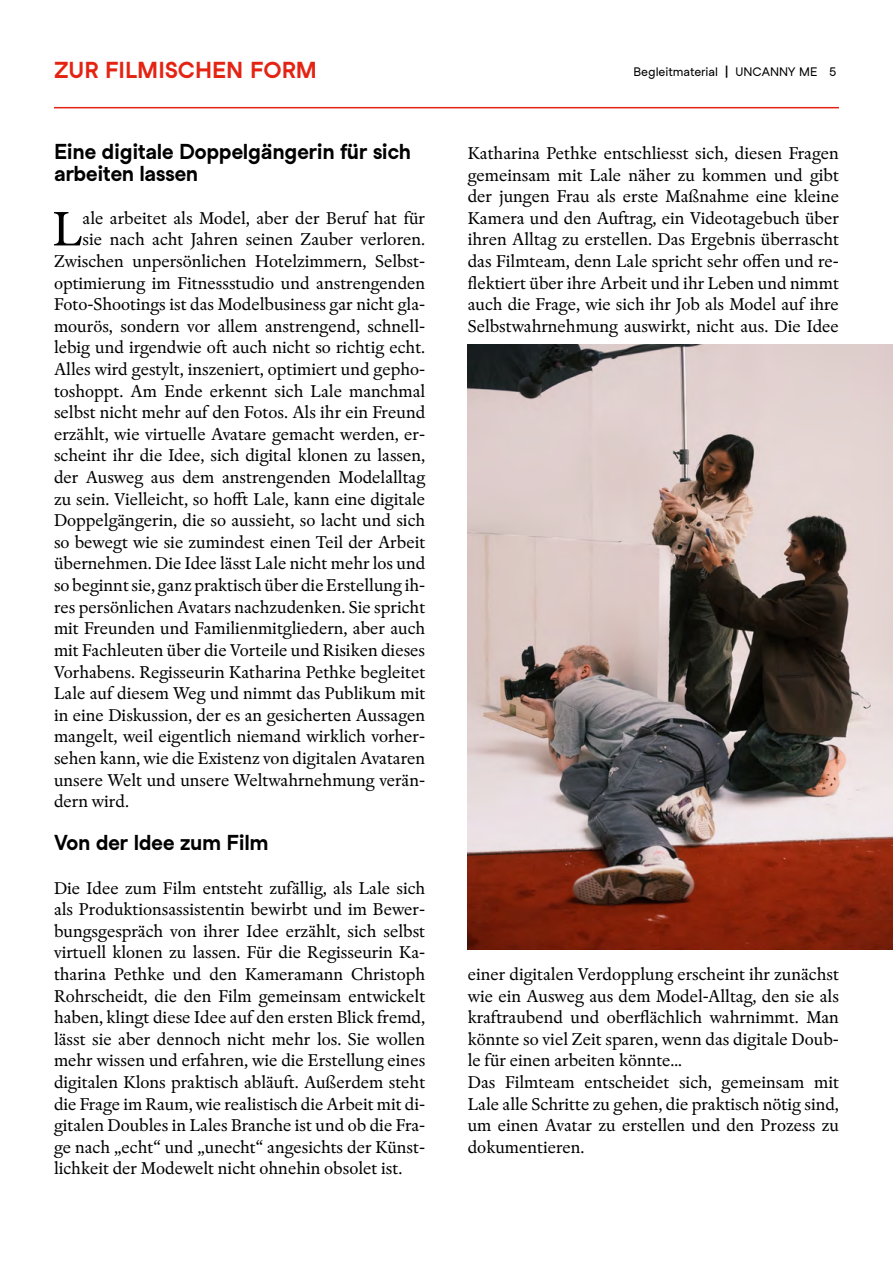
<style>
.page{position:relative;width:893px;height:1263px;background:#fff}
.page>*{position:absolute;margin:0;border:0;box-sizing:border-box;transform-origin:0 0}
.t1{font:51px "Rongel";color:#000}
.t2{font:700 22.5px "Studio Feixen Sans DOK";color:#e42313}
.t3{font:700 21px/21.6px "Studio Feixen Sans DOK";letter-spacing:-.02em;color:#000}
.t4{font:18px/21.6px "Rongel";color:#000;text-align:justify}
.t5{font:12px "Studio Feixen Sans DOK";color:#000}
.s1{font-weight:700}
</style>
<div class="page">
<hr style="left:54px;top:107px;width:785px;height:1px;background:#e42313">
<img style="left:468px;top:345px;width:425px;height:604px">
<p class="t2" style="left:54px;top:57px;width:265px">ZUR FILMISCHEN FORM</p>
<p class="t5" style="left:634px;top:65px;width:204px">Begleitmaterial <span class="s1">|</span> UNCANNY ME 5</p>
<p class="t3" style="left:54px;top:141px;width:359px">Eine digitale Doppelgängerin für sich arbeiten lassen</p>
<h1 class="t1" style="left:53px;top:197px;width:31px">L</h1>
<p class="t4" style="left:83px;top:208px;width:344px">ale arbeitet als Model, aber der Beruf hat für</p>
<p class="t4" style="left:83px;top:229px;width:344px">sie nach acht Jahren seinen Zauber verloren.</p>
<p class="t4" style="left:54px;top:251px;width:373px">Zwischen unpersönlichen Hotelzimmern, Selbst-</p>
<p class="t4" style="left:54px;top:273px;width:373px">optimierung im Fitnessstudio und anstrengenden</p>
<p class="t4" style="left:54px;top:294px;width:373px">Foto-Shootings ist das Modelbusiness gar nicht gla-</p>
<p class="t4" style="left:54px;top:316px;width:373px">mourös, sondern vor allem anstrengend, schnell-</p>
<p class="t4" style="left:54px;top:337px;width:373px">lebig und irgendwie oft auch nicht so richtig echt.</p>
<p class="t4" style="left:54px;top:359px;width:373px">Alles wird gestylt, inszeniert, optimiert und gepho-</p>
<p class="t4" style="left:54px;top:381px;width:373px">toshoppt. Am Ende erkennt sich Lale manchmal</p>
<p class="t4" style="left:54px;top:402px;width:373px">selbst nicht mehr auf den Fotos. Als ihr ein Freund</p>
<p class="t4" style="left:54px;top:424px;width:373px">erzählt, wie virtuelle Avatare gemacht werden, er-</p>
<p class="t4" style="left:54px;top:445px;width:373px">scheint ihr die Idee, sich digital klonen zu lassen,</p>
<p class="t4" style="left:54px;top:467px;width:373px">der Ausweg aus dem anstrengenden Modelalltag</p>
<p class="t4" style="left:54px;top:489px;width:373px">zu sein. Vielleicht, so hofft Lale, kann eine digitale</p>
<p class="t4" style="left:54px;top:510px;width:373px">Doppelgängerin, die so aussieht, so lacht und sich</p>
<p class="t4" style="left:54px;top:532px;width:373px">so bewegt wie sie zumindest einen Teil der Arbeit</p>
<p class="t4" style="left:54px;top:553px;width:373px">übernehmen. Die Idee lässt Lale nicht mehr los und</p>
<p class="t4" style="left:54px;top:575px;width:373px">so beginnt sie, ganz praktisch über die Erstellung ih-</p>
<p class="t4" style="left:54px;top:597px;width:373px">res persönlichen Avatars nachzudenken. Sie spricht</p>
<p class="t4" style="left:54px;top:618px;width:373px">mit Freunden und Familienmitgliedern, aber auch</p>
<p class="t4" style="left:54px;top:640px;width:373px">mit Fachleuten über die Vorteile und Risiken dieses</p>
<p class="t4" style="left:54px;top:661px;width:373px">Vorhabens. Regisseurin Katharina Pethke begleitet</p>
<p class="t4" style="left:54px;top:683px;width:373px">Lale auf diesem Weg und nimmt das Publikum mit</p>
<p class="t4" style="left:54px;top:705px;width:373px">in eine Diskussion, der es an gesicherten Aussagen</p>
<p class="t4" style="left:54px;top:726px;width:373px">mangelt, weil eigentlich niemand wirklich vorher-</p>
<p class="t4" style="left:54px;top:748px;width:373px">sehen kann, wie die Existenz von digitalen Avataren</p>
<p class="t4" style="left:54px;top:769px;width:373px">unsere Welt und unsere Weltwahrnehmung verän-</p>
<p class="t4" style="left:54px;top:791px;width:77px">dern wird.</p>
<p class="t3" style="left:54px;top:832px;width:216px">Von der Idee zum Film</p>
<p class="t4" style="left:54px;top:877px;width:373px">Die Idee zum Film entsteht zufällig, als Lale sich als Produktionsassistentin bewirbt und im Bewer&shy;bungsgespräch von ihrer Idee erzählt, sich selbst virtuell klonen zu lassen. Für die Regisseurin Ka&shy;tharina Pethke und den Kameramann Christoph Rohrscheidt, die den Film gemeinsam entwickelt haben, klingt diese Idee auf den ersten Blick fremd, lässt sie aber dennoch nicht mehr los. Sie wollen mehr wissen und erfahren, wie die Erstellung eines digitalen Klons praktisch abläuft. Außerdem steht die Frage im Raum, wie realistisch die Arbeit mit di&shy;gitalen Doubles in Lales Branche ist und ob die Fra&shy;ge nach „echt“ und „unecht“ angesichts der Künst&shy;lichkeit der Modewelt nicht ohnehin obsolet ist.</p>
<p class="t4" style="left:468px;top:143px;width:373px">Katharina Pethke entschliesst sich, diesen Fragen gemeinsam mit Lale näher zu kommen und gibt der jungen Frau als erste Maßnahme eine kleine Kamera und den Auftrag, ein Videotagebuch über ihren Alltag zu erstellen. Das Ergebnis überrascht das Filmteam, denn Lale spricht sehr offen und re&shy;flektiert über ihre Arbeit und ihr Leben und nimmt auch die Frage, wie sich ihr Job als Model auf ihre Selbstwahrnehmung auswirkt, nicht aus. Die Idee</p>
<p class="t4" style="left:468px;top:964px;width:373px;text-align:left">einer digitalen Verdopplung erscheint ihr zunächst wie ein Ausweg aus dem Model-Alltag, den sie als kraftraubend und oberflächlich wahrnimmt. Man könnte so viel Zeit sparen, wenn das digitale Doub&shy;le für einen arbeiten könnte…<br>Das Filmteam entscheidet sich, gemeinsam mit Lale alle Schritte zu gehen, die praktisch nötig sind, um einen Avatar zu erstellen und den Prozess zu dokumentieren.</p>
</div>
